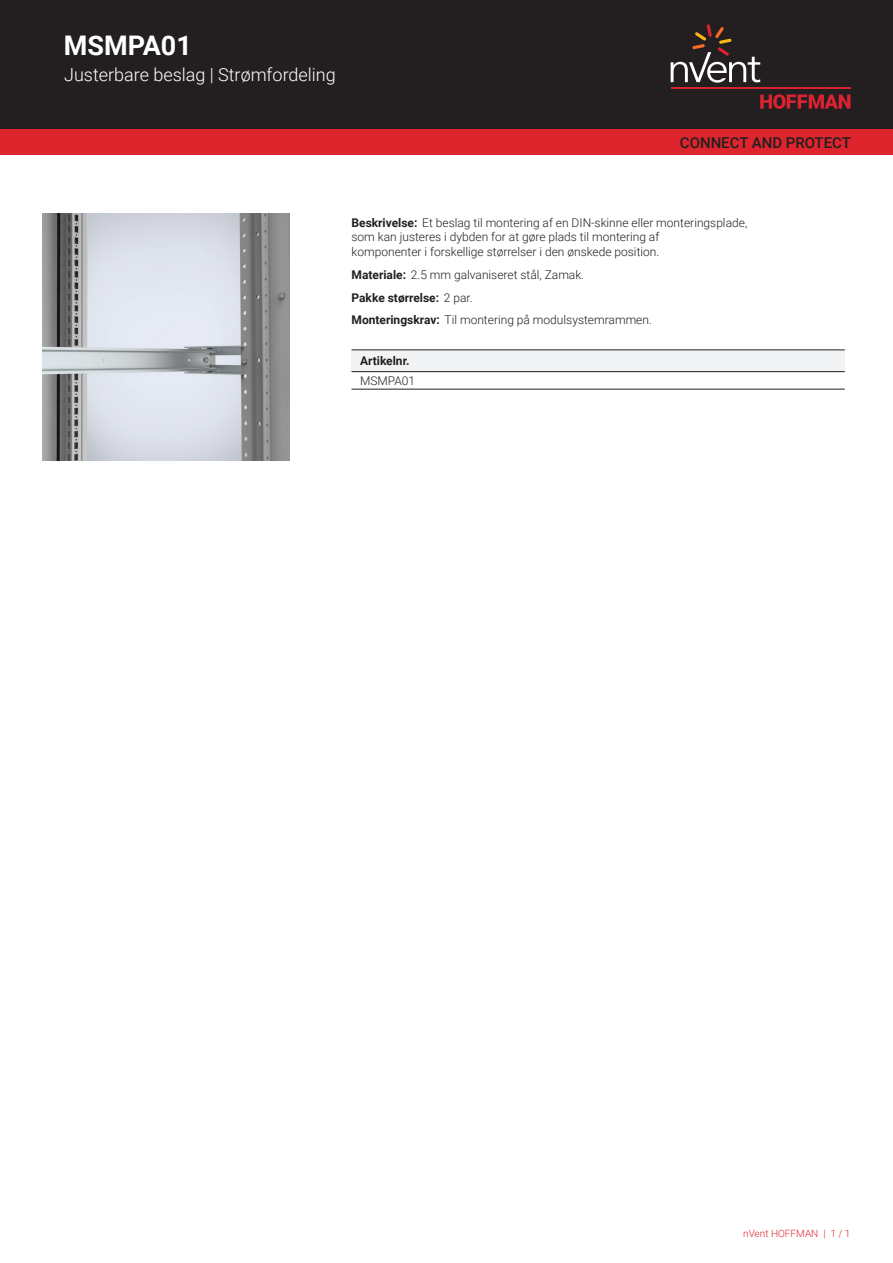
<style>
.page{position:relative;width:893px;height:1263px;background:#fff}
.page>*{position:absolute;margin:0;border:0;box-sizing:border-box;transform-origin:0 0}
.t1{font:700 27px "Roboto";color:#fff}
.t2{font:300 18px "Roboto";color:#fff}
.t3{font:500 15px "Roboto";color:#231f20}
.t4{font:300 12px/14.4px "Roboto";color:#231f20}
.t5{font:700 12px "Roboto";color:#231f20}
.t6{font:300 10.05px "Roboto";color:#de252e}
.s1{font-weight:700}
</style>
<div class="page">
<div style="left:0;top:0;width:893px;height:129px;background:#231f20"></div>
<svg style="left:760px;top:94px;width:90px;height:15px"></svg>
<hr style="left:671px;top:88px;width:179px;height:1px;background:#db2230">
<svg style="left:671px;top:24px;width:89px;height:59px"></svg>
<div style="left:0;top:129px;width:893px;height:26px;background:#de252e"></div>
<div style="left:351px;top:350px;width:494px;height:22px;background:#f2f3f4"></div>
<hr style="left:351px;top:350px;width:494px;height:1px;background:#231f20">
<hr style="left:351px;top:389px;width:494px;height:1px;background:#231f20">
<hr style="left:351px;top:371px;width:494px;height:1px;background:#231f20">
<img style="left:43px;top:213px;width:246px;height:247px">
<h1 class="t1" style="left:64px;top:27px;width:130px">MSMPA01</h1>
<h2 class="t2" style="left:64px;top:62px;width:273px">Justerbare beslag | Strømfordeling</h2>
<p class="t3" style="left:680px;top:132px;width:173px">CONNECT AND PROTECT</p>
<p class="t4" style="left:351px;top:215px;width:397px"><span class="s1">Beskrivelse:</span> Et beslag til montering af en DIN-skinne eller monteringsplade, som kan justeres i dybden for at gøre plads til montering af<br>komponenter i forskellige størrelser i den ønskede position.</p>
<p class="t4" style="left:351px;top:262px;width:302px;line-height:23px"><span class="s1">Materiale:</span> 2.5 mm galvaniseret stål, Zamak.<br><span class="s1">Pakke størrelse:</span> 2 par.<br><span class="s1">Monteringskrav:</span> Til montering på modulsystemrammen.</p>
<p class="t5" style="left:360px;top:353px;width:51px">Artikelnr.</p>
<p class="t4" style="left:360px;top:373px;width:57px">MSMPA01</p>
<p class="t6" style="left:743px;top:1226px;width:109px">nVent HOFFMAN | 1 / 1</p>
</div>
